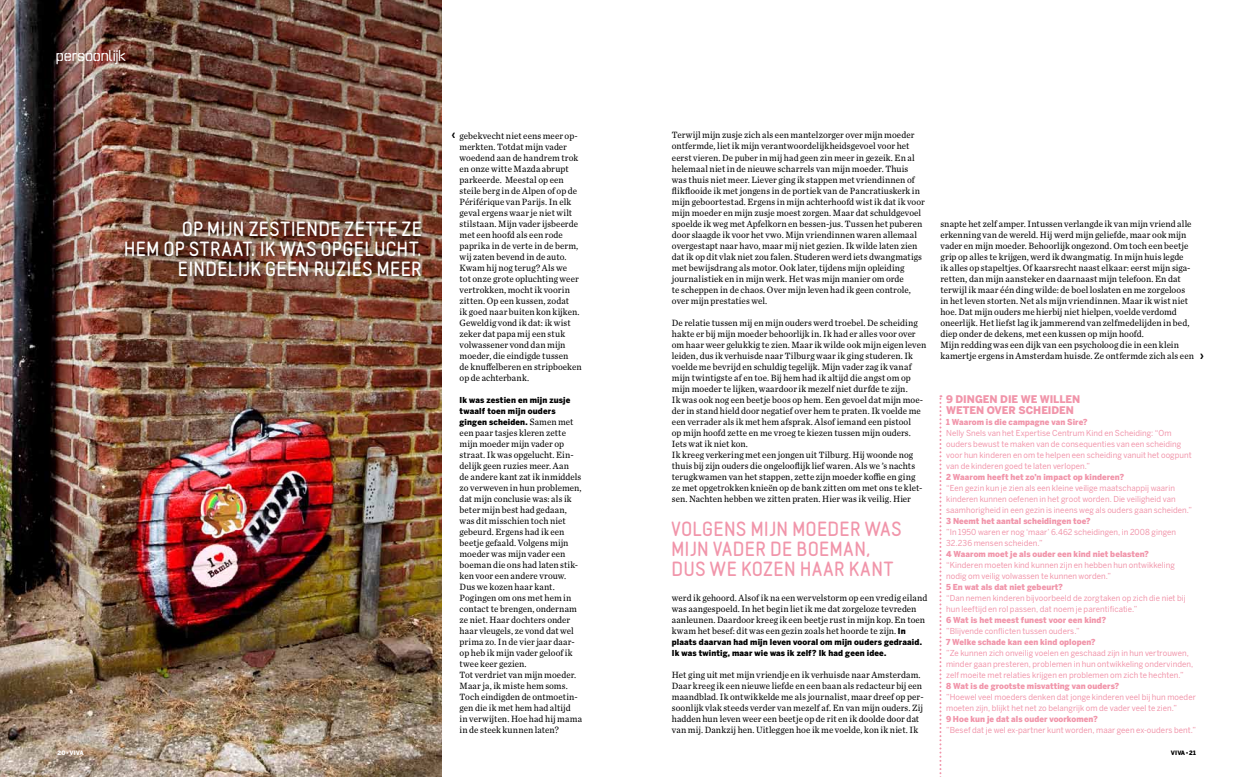
<style>
.page{position:relative;width:1253px;height:777px;background:#fff}
.page>*{position:absolute;margin:0;border:0;box-sizing:border-box;transform-origin:0 0}
.t1{font:18px/20px "Naiv Bold Text";letter-spacing:-.005em;color:#fff;text-align:right}
.t2{font:18px/20px "Naiv Bold Text";letter-spacing:-.005em;color:#f195aa}
.t3{font:700 15px "Exakt";letter-spacing:-.02em;color:#fff}
.t4{font:900 10.5px/11px "Benton Sans";color:#f195aa}
.t5{font:700 10px "Benton Sans";color:#000;scale:.96 1}
.t6{font:9.5px/11px "Chronicle Text G2";letter-spacing:.005em;color:#000;scale:.95 1}
.t7{font:8.2px/11px "Benton Sans";letter-spacing:.005em;color:#f195aa;scale:.95 1}
.t8{font:900 8.2px "Benton Sans";letter-spacing:.005em;color:#f195aa;scale:.95 1}
.t9{font:900 8.2px/11px "Benton Sans";letter-spacing:.015em;color:#000;scale:.95 1}
.t10{font:900 6px "Benton Sans";letter-spacing:.02em;color:#fff}
.t11{font:900 6px "Benton Sans";letter-spacing:.02em;color:#000}
.s1{font-family:"Benton Sans";font-weight:700;font-size:10px}
.s2{font-family:"Chronicle Text G2";font-weight:400;font-size:9.5px}
.s3{font-family:"Benton Sans";font-weight:900;font-size:8.2px}
</style>
<div class="page">
<img style="left:0;top:0;width:441px;height:777px">
<svg style="left:939px;top:395px;width:2px;height:382px"></svg>
<div style="left:124px;top:220px;width:302px;height:61px;background:#000;opacity:.3"></div>
<h2 class="t3" style="left:56px;top:47px;width:72px">persoonlijk</h2>
<p class="t6" style="left:452px;top:129px;width:134px"><span class="s1">‹</span> gebekvecht niet eens meer op-</p>
<p class="t6" style="left:672px;top:129px;width:268px">Terwijl mijn zusje zich als een mantelzorger over mijn moeder ontfermde, liet ik mijn verantwoordelijkheidsgevoel voor het eerst vieren. De puber in mij had geen zin meer in gezeik. En al helemaal niet in de nieuwe scharrels van mijn moeder. Thuis was thuis niet meer. Liever ging ik stappen met vriendinnen of flikflooide ik met jongens in de portiek van de Pancratiuskerk in mijn geboortestad. Ergens in mijn achterhoofd wist ik dat ik voor mijn moeder en mijn zusje moest zorgen. Maar dat schuldgevoel spoelde ik weg met Apfelkorn en bessen-jus. Tussen het puberen door slaagde ik voor het vwo. Mijn vriendinnen waren allemaal overgestapt naar havo, maar mij niet gezien. Ik wilde laten zien dat ik op dit vlak niet zou falen. Studeren werd iets dwangmatigs met bewijsdrang als motor. Ook later, tijdens mijn opleiding journalistiek en in mijn werk. Het was mijn manier om orde<br>te scheppen in de chaos. Over mijn leven had ik geen controle, over mijn prestaties wel.</p>
<p class="t6" style="left:672px;top:316px;width:269px">De relatie tussen mij en mijn ouders werd troebel. De scheiding hakte er bij mijn moeder behoorlijk in. Ik had er alles voor over om haar weer gelukkig te zien. Maar ik wilde ook mijn eigen leven leiden, dus ik verhuisde naar Tilburg waar ik ging studeren. Ik voelde me bevrijd en schuldig tegelijk. Mijn vader zag ik vanaf mijn twintigste af en toe. Bij hem had ik altijd die angst om op mijn moeder te lijken, waardoor ik mezelf niet durfde te zijn.<br>Ik was ook nog een beetje boos op hem. Een gevoel dat mijn moe&shy;der in stand hield door negatief over hem te praten. Ik voelde me een verrader als ik met hem afsprak. Alsof iemand een pistool<br>op mijn hoofd zette en me vroeg te kiezen tussen mijn ouders.<br>Iets wat ik niet kon.<br>Ik kreeg verkering met een jongen uit Tilburg. Hij woonde nog thuis bij zijn ouders die ongelooflijk lief waren. Als we ’s nachts terugkwamen van het stappen, zette zijn moeder koffie en ging ze met opgetrokken knieën op de bank zitten om met ons te klet&shy;sen. Nachten hebben we zitten praten. Hier was ik veilig. Hier</p>
<p class="t6" style="left:460px;top:140px;width:130px">merkten. Totdat mijn vader woedend aan de handrem trok en onze witte Mazda abrupt parkeerde. Meestal op een steile berg in de Alpen of op de<br>Périférique van Parijs. In elk geval ergens waar je niet wilt stilstaan. Mijn vader ijsbeerde met een hoofd als een rode paprika in de verte in de berm, wij zaten bevend in de auto.<br>Kwam hij nog terug? Als we<br>tot onze grote opluchting weer vertrokken, mocht ik voorin zitten. Op een kussen, zodat<br>ik goed naar buiten kon kijken.<br>Geweldig vond ik dat: ik wist zeker dat papa mij een stuk volwassener vond dan mijn moeder, die eindigde tussen<br>de knuffelberen en stripboeken op de achterbank.</p>
<p class="t9" style="left:460px;top:394px;width:121px">Ik was zestien en mijn zusje twaalf toen mijn ouders gingen scheiden. <span class="s2">Samen met</span></p>
<p class="t6" style="left:460px;top:426px;width:130px">een paar tasjes kleren zette mijn moeder mijn vader op straat. Ik was opgelucht. Ein&shy;delijk geen ruzies meer. Aan<br>de andere kant zat ik inmiddels zo verweven in hun problemen, dat mijn conclusie was: als ik beter mijn best had gedaan, was dit misschien toch niet gebeurd. Ergens had ik een beetje gefaald. Volgens mijn moeder was mijn vader een boeman die ons had laten stik&shy;ken voor een andere vrouw.<br>Dus we kozen haar kant.<br>Pogingen om ons met hem in contact te brengen, ondernam ze niet. Haar dochters onder haar vleugels, ze vond dat wel prima zo. In de vier jaar daar&shy;op heb ik mijn vader geloof ik twee keer gezien.<br>Tot verdriet van mijn moeder.<br>Maar ja, ik miste hem soms.<br>Toch eindigden de ontmoetin&shy;gen die ik met hem had altijd<br>in verwijten. Hoe had hij mama in de steek kunnen laten?</p>
<h1 class="t1" style="left:124px;top:218px;width:300px">OP MIJN ZESTIENDE ZETTE ZE<br>HEM OP STRAAT. I K WAS OPGELUCHT.<br>EINDELIJK GEEN RUZIES MEER</h1>
<p class="t6" style="left:940px;top:217px;width:268px">snapte het zelf amper. Intussen verlangde ik van mijn vriend alle erkenning van de wereld. Hij werd mijn geliefde, maar ook mijn vader en mijn moeder. Behoorlijk ongezond. Om toch een beetje grip op alles te krijgen, werd ik dwangmatig. In mijn huis legde<br>ik alles op stapeltjes. Of kaarsrecht naast elkaar: eerst mijn siga&shy;retten, dan mijn aansteker en daarnaast mijn telefoon. En dat terwijl ik maar één ding wilde: de boel loslaten en me zorgeloos in het leven storten. Net als mijn vriendinnen. Maar ik wist niet hoe. Dat mijn ouders me hierbij niet hielpen, voelde verdomd oneerlijk. Het liefst lag ik jammerend van zelfmedelijden in bed, diep onder de dekens, met een kussen op mijn hoofd.<br>Mijn redding was een dijk van een psycholoog die in een klein kamertje ergens in Amsterdam huisde. Ze ontfermde zich als een</p>
<p class="t5" style="left:1200px;top:349px;width:5px">›</p>
<p class="t4" style="left:946px;top:393px;width:134px;text-indent:29px">gen di e we wi llen weten over scheiden</p>
<p class="t8" style="left:946px;top:417px;width:151px">1 Waarom is die campagne van Sire?</p>
<p class="t7" style="left:946px;top:427px;width:260px">Nelly Snels van het Expertise Centrum Kind en Scheiding: “Om ouders bewust te maken van de consequenties van een scheiding voor hun kinderen en om te helpen een scheiding vanuit het oogpunt van de kinderen goed te laten verlopen.”</p>
<p class="t8" style="left:946px;top:472px;width:189px">2 Waarom heeft het zo’n impact op kinderen?</p>
<p class="t7" style="left:946px;top:482px;width:261px">“Een gezin kun je zien als een kleine veilige maatschappij waarin kinderen kunnen oefenen in het groot worden. Die veiligheid van saamhorigheid in een gezin is ineens weg als ouders gaan scheiden.”</p>
<p class="t8" style="left:946px;top:516px;width:154px">3 Neemt het aantal scheidingen toe?</p>
<p class="t7" style="left:946px;top:526px;width:244px">”In 1950 waren er nog ‘maar’ 6.462 scheidingen, in 2008 gingen<br>32.236 mensen scheiden.”</p>
<p class="t8" style="left:946px;top:549px;width:215px">4 Waarom moet je als ouder een kind niet belasten?</p>
<p class="t7" style="left:946px;top:559px;width:242px">“Kinderen moeten kind kunnen zijn en hebben hun ontwikkeling nodig om veilig volwassen te kunnen worden.”</p>
<p class="t8" style="left:946px;top:582px;width:125px">5 En wat als dat niet gebeurt?</p>
<p class="t7" style="left:946px;top:592px;width:254px">“Dan nemen kinderen bijvoorbeeld de zorgtaken op zich die niet bij hun leeftijd en rol passen, dat noem je parentificatie.”</p>
<p class="t8" style="left:946px;top:615px;width:170px">6 Wat is het meest funest voor een kind?</p>
<p class="t7" style="left:946px;top:625px;width:142px">”Blijvende conflicten tussen ouders.”</p>
<p class="t8" style="left:946px;top:637px;width:159px">7 Welke schade kan een kind oplopen?</p>
<p class="t7" style="left:946px;top:647px;width:262px">”Ze kunnen zich onveilig voelen en geschaad zijn in hun vertrouwen, minder gaan presteren, problemen in hun ontwikkeling ondervinden, zelf moeite met relaties krijgen en problemen om zich te hechten.”</p>
<p class="t8" style="left:946px;top:681px;width:184px">8 Wat is de grootste misvatting van ouders?</p>
<p class="t7" style="left:946px;top:691px;width:264px">”Hoewel veel moeders denken dat jonge kinderen veel bij hun moeder moeten zijn, blijkt het net zo belangrijk om de vader veel te zien.”</p>
<p class="t8" style="left:946px;top:714px;width:161px">9 Hoe kun je dat als ouder voorkomen?</p>
<p class="t7" style="left:946px;top:724px;width:265px">”Besef dat je wel ex-partner kunt worden, maar geen ex-ouders bent.”</p>
<p class="t4" style="left:946px;top:393px;width:17px">9 din</p>
<h1 class="t2" style="left:671px;top:519px;width:232px">VOLGENS MIJN MOEDER WAS<br>MIJN VADER DE BOEMAN,<br>DUS WE KOZEN HAAR KANT</h1>
<p class="t6" style="left:672px;top:592px;width:270px">werd ik gehoord. Alsof ik na een wervelstorm op een vredig eiland was aangespoeld. In het begin liet ik me dat zorgeloze tevreden aanleunen. Daardoor kreeg ik een beetje rust in mijn kop. En toen kwam het besef: dit was een gezin zoals het hoorde te zijn. <span class="s3">In</span></p>
<p class="t9" style="left:672px;top:636px;width:265px">plaats daarvan had mijn leven vooral om mijn ouders gedraaid.<br>Ik was twintig, maar wie was ik zelf? Ik had geen idee.</p>
<p class="t6" style="left:672px;top:669px;width:267px">Het ging uit met mijn vriendje en ik verhuisde naar Amsterdam.<br>Daar kreeg ik een nieuwe liefde en een baan als redacteur bij een maandblad. Ik ontwikkelde me als journalist, maar dreef op per&shy;soonlijk vlak steeds verder van mezelf af. En van mijn ouders. Zij hadden hun leven weer een beetje op de rit en ik doolde door dat van mij. Dankzij hen. Uitleggen hoe ik me voelde, kon ik niet. Ik</p>
<p class="t10" style="left:57px;top:749px;width:28px">20•VIVA</p>
<p class="t11" style="left:1171px;top:749px;width:27px">VIVA•21</p>
</div>
